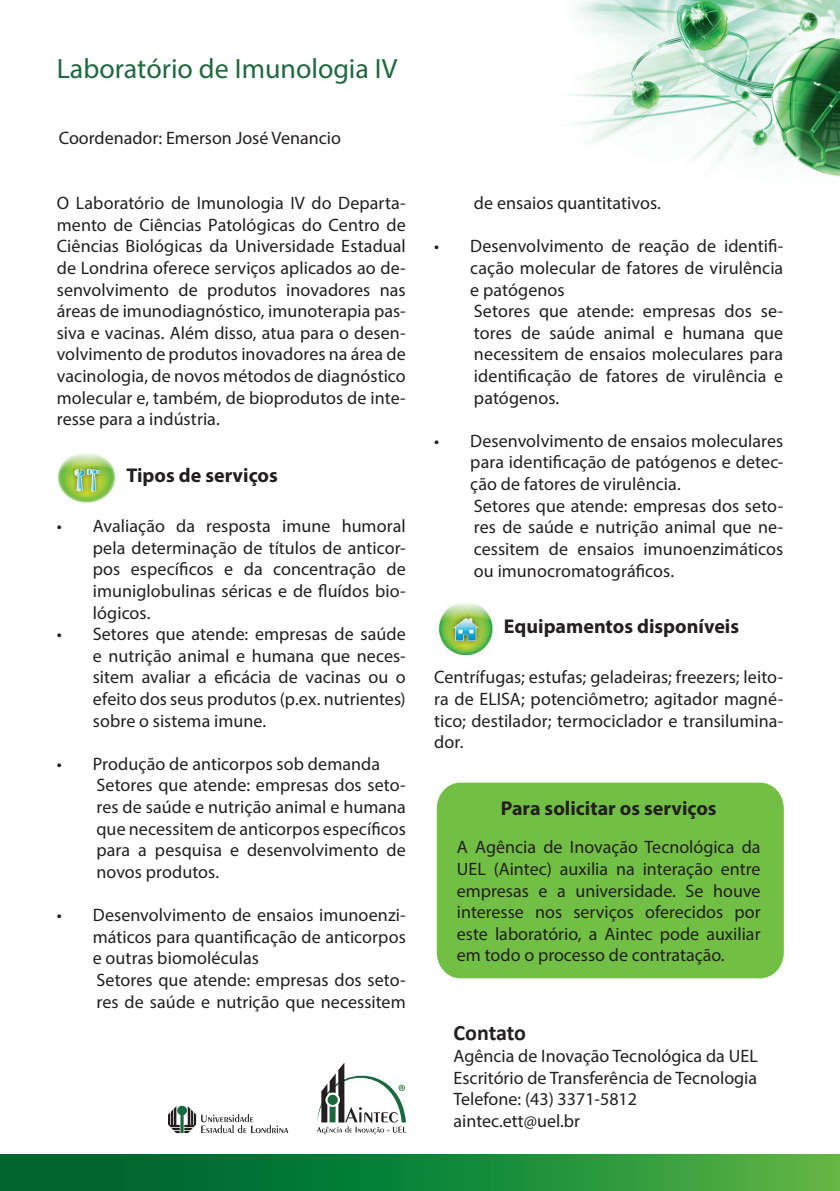
<style>
.page{position:relative;width:840px;height:1191px;background:#fff}
.page>*{position:absolute;margin:0;border:0;box-sizing:border-box;transform-origin:0 0}
.t1{font:28px "Myriad Pro";color:#20683e}
.t2{font:700 22px "Calibri";letter-spacing:-.01em;color:#231f20}
.t3{font:700 20px "Myriad Pro";color:#231f20}
.t4{font:18px/21.6px "Myriad Pro";color:#231f20}
</style>
<div class="page">
<svg style="left:0;top:1154px;width:839px;height:37px;background:#1a8638"></svg>
<div style="left:436px;top:782px;width:347px;height:196px;background:#71bf44;border-radius:25px"></div>
<svg style="left:168px;top:1105px;width:120px;height:28px"></svg>
<svg style="left:316px;top:1062px;width:90px;height:72px"></svg>
<img style="left:567px;top:1px;width:272px;height:176px">
<img style="left:57px;top:453px;width:59px;height:50px">
<img style="left:438px;top:603px;width:58px;height:52px">
<h1 class="t1" style="left:57px;top:51px;width:342px">Laboratório de Imunologia IV</h1>
<p class="t4" style="left:59px;top:127px;width:283px">Coordenador: Emerson José Venancio</p>
<p class="t4" style="left:57px;top:192px;width:350px;text-align:justify">O Laboratório de Imunologia IV do Departa&shy;mento de Ciências Patológicas do Centro de Ciências Biológicas da Universidade Estadual de Londrina oferece serviços aplicados ao de&shy;senvolvimento de produtos inovadores nas áreas de imunodiagnóstico, imunoterapia pas&shy;siva e vacinas. Além disso, atua para o desen&shy;volvimento de produtos inovadores na área de vacinologia, de novos métodos de diagnóstico molecular e, também, de bioprodutos de inte&shy;resse para a indústria.</p>
<p class="t3" style="left:126px;top:462px;width:153px">Tipos de serviços</p>
<p class="t4" style="left:93px;top:515px;width:314px;text-align:justify;text-indent:-36px">• Avaliação da resposta imune humoral pela determinação de títulos de anticor&shy;pos específicos e da concentração de imuniglobulinas séricas e de fluídos bio&shy;lógicos.</p>
<p class="t4" style="left:93px;top:623px;width:314px;text-align:justify;text-indent:-36px">• Setores que atende: empresas de saúde e nutrição animal e humana que neces&shy;sitem avaliar a eficácia de vacinas ou o efeito dos seus produtos (p.ex. nutrientes) sobre o sistema imune.</p>
<p class="t4" style="left:96px;top:752px;width:311px;text-indent:-40px">• Produção de anticorpos sob demanda Setores que atende: empresas dos seto&shy;res de saúde e nutrição animal e humana que necessitem de anticorpos específicos para a pesquisa e desenvolvimento de novos produtos.</p>
<p class="t4" style="left:93px;top:904px;width:314px;text-indent:-36px">• Desenvolvimento de ensaios imunoenzi&shy;máticos para quantificação de anticorpos e outras biomoléculas<br>Setores que atende: empresas dos seto&shy;res de saúde e nutrição que necessitem</p>
<p class="t4" style="left:473px;top:192px;width:188px">de ensaios quantitativos.</p>
<p class="t4" style="left:470px;top:235px;width:314px;text-indent:-36px">• Desenvolvimento de reação de identifi&shy;cação molecular de fatores de virulência e patógenos<br>Setores que atende: empresas dos se&shy;tores de saúde animal e humana que necessitem de ensaios moleculares para identificação de fatores de virulência e patógenos.</p>
<p class="t4" style="left:470px;top:430px;width:314px;text-indent:-36px">• Desenvolvimento de ensaios moleculares para identificação de patógenos e detec&shy;ção de fatores de virulência.<br>Setores que atende: empresas dos seto&shy;res de saúde e nutrição animal que ne&shy;cessitem de ensaios imunoenzimáticos ou imunocromatográficos.</p>
<p class="t3" style="left:503px;top:613px;width:236px">Equipamentos disponíveis</p>
<p class="t4" style="left:434px;top:666px;width:350px;text-align:justify">Centrífugas; estufas; geladeiras; freezers; leito&shy;ra de ELISA; potenciômetro; agitador magné&shy;tico; destilador; termociclador e transilumina&shy;dor.</p>
<p class="t3" style="left:500px;top:795px;width:217px">Para solicitar os serviços</p>
<p class="t4" style="left:456px;top:836px;width:305px;text-align:justify">A Agência de Inovação Tecnológica da UEL (Aintec) auxilia na interação entre empresas e a universidade. Se houve interesse nos serviços oferecidos por este laboratório, a Aintec pode auxiliar em todo o processo de contratação.</p>
<p class="t2" style="left:453px;top:1019px;width:74px">Contato</p>
<p class="t4" style="left:453px;top:1045px;width:305px">Agência de Inovação Tecnológica da UEL<br>Escritório de Transferência de Tecnologia<br>Telefone: (43) 3371-5812 aintec.ett@uel.br</p>
</div>
